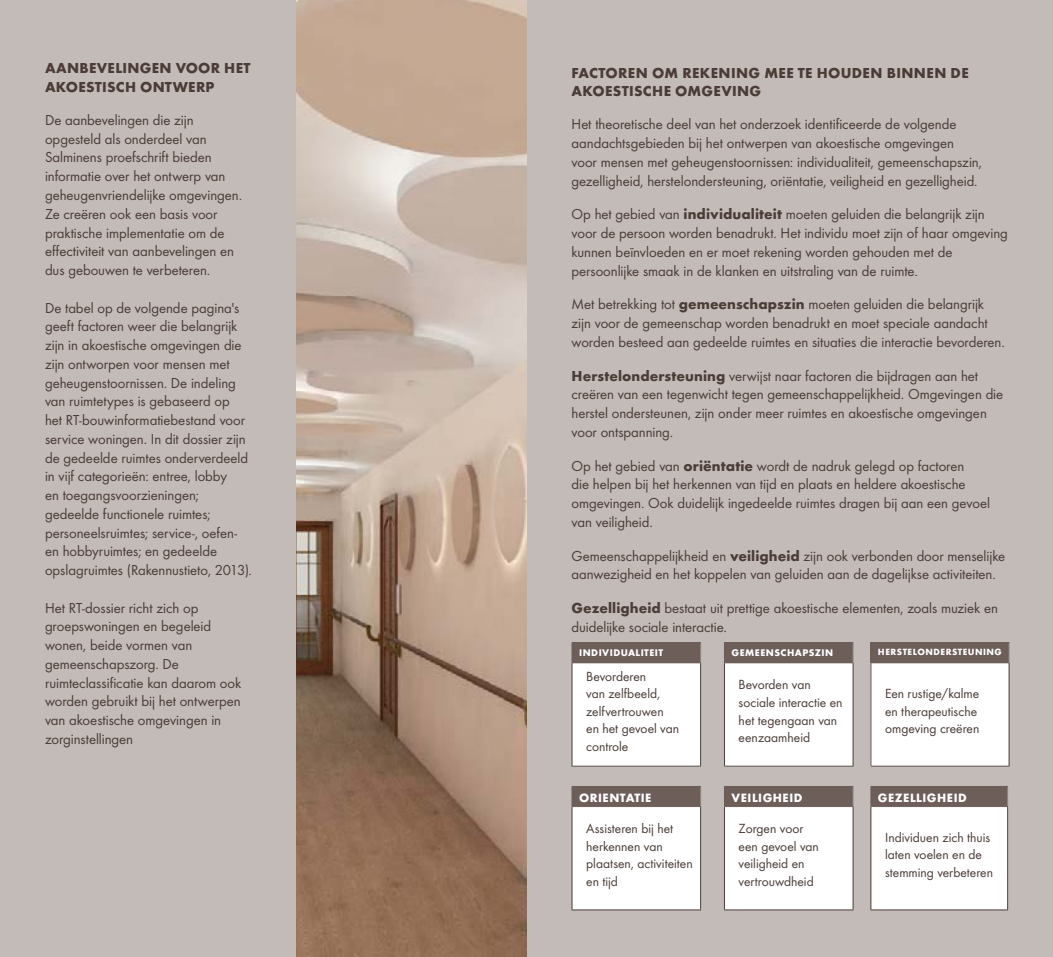
<style>
.page{position:relative;width:1053px;height:957px;background:#fff}
.page>*{position:absolute;margin:0;border:0;box-sizing:border-box;transform-origin:0 0}
.t1{font:15px/18.8px "Futura Boo";letter-spacing:-.005em;color:#4b3c37}
.t2{font:700 15px/18.8px "Futura";letter-spacing:.02em;color:#4b3c37}
.t3{font:13.75px/17.5px "Futura Boo";color:#4b3c37}
.t4{font:700 12.5px "Futura";letter-spacing:.04em;color:#fff}
.t5{font:700 10px "Futura";letter-spacing:.045em;color:#fff}
.t6{font:700 9.38px "Futura";letter-spacing:.05em;color:#fff}
.s1{font-family:"Futura";font-weight:700}
</style>
<div class="page">
<div style="left:0;top:0;width:404px;height:957px;background:#c2bbb8"></div>
<div style="left:526px;top:0;width:526px;height:957px;background:#c2bbb8"></div>
<img style="left:296px;top:0;width:230px;height:957px">
<div style="left:572px;top:643px;width:128px;height:20px;background:#6d5e5a"></div>
<div style="left:572px;top:663px;width:128px;height:103px;background:#fff"></div>
<svg style="left:700px;top:643px;width:1px;height:19px"></svg>
<hr style="left:571px;top:642px;width:130px;height:1px;background:#6d5e5a">
<svg style="left:571px;top:643px;width:1px;height:19px"></svg>
<hr style="left:571px;top:766px;width:130px;height:1px;background:#4b3c37">
<hr style="left:571px;top:662px;width:130px;height:1px;background:#6d5e5a">
<hr style="left:571px;top:663px;width:1px;height:103px;background:#4b3c37">
<hr style="left:700px;top:663px;width:1px;height:103px;background:#4b3c37">
<div style="left:724px;top:643px;width:129px;height:20px;background:#6d5e5a"></div>
<div style="left:724px;top:663px;width:129px;height:103px;background:#fff"></div>
<svg style="left:852px;top:643px;width:1px;height:19px"></svg>
<hr style="left:724px;top:642px;width:129px;height:1px;background:#6d5e5a">
<hr style="left:724px;top:766px;width:129px;height:1px;background:#4b3c37">
<hr style="left:724px;top:663px;width:1px;height:103px;background:#4b3c37">
<hr style="left:852px;top:663px;width:1px;height:103px;background:#4b3c37">
<div style="left:870px;top:643px;width:138px;height:20px;background:#6d5e5a"></div>
<div style="left:870px;top:663px;width:138px;height:103px;background:#fff"></div>
<svg style="left:1008px;top:643px;width:1px;height:19px"></svg>
<hr style="left:870px;top:642px;width:139px;height:1px;background:#6d5e5a">
<hr style="left:870px;top:766px;width:139px;height:1px;background:#4b3c37">
<hr style="left:870px;top:662px;width:139px;height:1px;background:#6d5e5a">
<hr style="left:870px;top:663px;width:1px;height:103px;background:#4b3c37">
<hr style="left:1008px;top:663px;width:1px;height:103px;background:#4b3c37">
<div style="left:572px;top:786px;width:128px;height:20px;background:#6d5e5a"></div>
<div style="left:572px;top:806px;width:128px;height:104px;background:#fff"></div>
<svg style="left:700px;top:787px;width:1px;height:19px"></svg>
<hr style="left:571px;top:786px;width:130px;height:1px;background:#6d5e5a">
<svg style="left:571px;top:787px;width:1px;height:19px"></svg>
<hr style="left:571px;top:909px;width:130px;height:1px;background:#4b3c37">
<hr style="left:571px;top:806px;width:130px;height:1px;background:#6d5e5a">
<hr style="left:571px;top:807px;width:1px;height:102px;background:#4b3c37">
<hr style="left:700px;top:807px;width:1px;height:102px;background:#4b3c37">
<div style="left:724px;top:786px;width:129px;height:20px;background:#6d5e5a"></div>
<div style="left:724px;top:806px;width:129px;height:104px;background:#fff"></div>
<svg style="left:852px;top:787px;width:1px;height:19px"></svg>
<hr style="left:724px;top:909px;width:129px;height:1px;background:#4b3c37">
<hr style="left:724px;top:806px;width:129px;height:1px;background:#6d5e5a">
<hr style="left:724px;top:807px;width:1px;height:102px;background:#4b3c37">
<hr style="left:852px;top:807px;width:1px;height:102px;background:#4b3c37">
<div style="left:870px;top:786px;width:137px;height:20px;background:#6d5e5a"></div>
<div style="left:870px;top:806px;width:137px;height:104px;background:#fff"></div>
<svg style="left:1007px;top:787px;width:1px;height:19px"></svg>
<svg style="left:870px;top:787px;width:1px;height:19px"></svg>
<hr style="left:870px;top:909px;width:137px;height:1px;background:#4b3c37">
<hr style="left:870px;top:806px;width:137px;height:1px;background:#6d5e5a">
<hr style="left:870px;top:807px;width:1px;height:102px;background:#4b3c37">
<hr style="left:1007px;top:807px;width:1px;height:102px;background:#4b3c37">
<p class="t2" style="left:45px;top:59px;width:207px">AANBEVELINGEN VOOR HET<br>AKOESTISCH ONTWERP</p>
<p class="t1" style="left:45px;top:111px;width:199px">De aanbevelingen die zijn opgesteld als onderdeel van<br>Salminens proefschrift bieden informatie over het ontwerp van geheugenvriendelijke omgevingen.<br>Ze creëren ook een basis voor praktische implementatie om de effectiviteit van aanbevelingen en dus gebouwen te verbeteren.</p>
<p class="t1" style="left:45px;top:298px;width:205px">De tabel op de volgende paginas' geeft factoren weer die belangrijk zijn in akoestische omgevingen die zijn ontworpen voor mensen met geheugenstoornissen. De indeling van ruimtetypes is gebaseerd op het RT-bouwinformatiebestand voor service woningen In. dit dossier zijn de gedeelde ruimtes onderverdeeld in vijf categorieën: entree, lobby<br>en toegangsvoorzieningen; gedeelde functionele ruimtes;</p>
<p class="t1" style="left:45px;top:542px;width:173px">en hobbyruimtes; en gedeelde</p>
<p class="t1" style="left:45px;top:523px;width:194px">personeelsruimtes; service-, oefen-</p>
<p class="t1" style="left:45px;top:561px;width:208px">opslagruimtes (Rakennustieto, 2013 .(</p>
<p class="t1" style="left:45px;top:598px;width:198px">Het RT-dossier richt zich op groepswoningen en begeleid wonen, beide vormen van gemeenschapszorg. De ruimteclassificatie kan daarom ook worden gebruikt bij het ontwerpen van akoestische omgevingen in zorginstellingen</p>
<p class="t2" style="left:571px;top:63px;width:398px">FACTOREN OM REKENING MEE TE HOUDEN BINNEN DE<br>AKOESTISCHE OMGEVING</p>
<p class="t1" style="left:571px;top:115px;width:412px">Het theoretische deel van het onderzoek identificeerde de volgende aandachtsgebieden bij het ontwerpen van akoestische omgevingen voor mensen met geheugenstoornissen: individualiteit, gemeenschapszin, gezelligheid, herstelondersteuning, oriëntatie, veiligheid en gezelligheid.</p>
<p class="t1" style="left:571px;top:205px;width:438px">Op het gebied van <span class="s1">individualiteit</span> moeten geluiden die belangrijk zijn voor de persoon worden benadrukt. Het individu moet zijn of haar omgeving kunnen beïnvloeden en er moet rekening worden gehouden met de persoonlijke smaak in de klanken en uitstraling van de ruimte.</p>
<p class="t1" style="left:571px;top:295px;width:434px">Met betrekking tot <span class="s1">gemeenschapszin</span> moeten geluiden die belangrijk zijn voor de gemeenschap worden benadrukt en moet speciale aandacht worden besteed aan gedeelde ruimtes en situaties die interactie bevorderen.</p>
<p class="t1" style="left:571px;top:366px;width:433px"><span class="s1">Herstelondersteuning</span> verwijst naar factoren die bijdragen aan het creëren van een tegenwicht tegen gemeenschappelijkheid. Omgevingen die herstel ondersteunen, zijn onder meer ruimtes en akoestische omgevingen voor ontspanning.</p>
<p class="t1" style="left:571px;top:456px;width:420px">Op het gebied van <span class="s1">oriëntatie</span> wordt de nadruk gelegd op factoren<br>die helpen bij het herkennen van tijd en plaats en heldere akoestische omgevingen. Ook duidelijk ingedeelde ruimtes dragen bij aan een gevoel van veiligheid.</p>
<p class="t1" style="left:571px;top:546px;width:435px">Gemeenschappelijkheid en <span class="s1">veiligheid</span> zijn ook verbonden door menselijke aanwezigheid en het koppelen van geluiden aan de dagelijkse activiteiten.</p>
<p class="t1" style="left:571px;top:599px;width:428px"><span class="s1">Gezelligheid</span> bestaat uit prettige akoestische elementen, zoals muziek en duidelijke sociale interactie.</p>
<p class="t5" style="left:579px;top:646px;width:86px">INDIVIDUALITEIT</p>
<p class="t3" style="left:586px;top:667px;width:94px">Bevorderen<br>van zelfbeeld, zelfvertrouwen en het gevoel van controle</p>
<p class="t4" style="left:579px;top:790px;width:74px">ORIENTATIE</p>
<p class="t3" style="left:586px;top:820px;width:108px">Assisteren bij het herkennen van plaatsen, activiteiten en tijd</p>
<p class="t5" style="left:731px;top:646px;width:103px">GEMEENSCHAPSZIN</p>
<p class="t3" style="left:738px;top:676px;width:105px">Bevorden van sociale interactie en het tegengaan van eenzaamheid</p>
<p class="t4" style="left:731px;top:790px;width:72px">VEILIGHEID</p>
<p class="t3" style="left:738px;top:820px;width:82px">Zorgen voor een gevoel van veiligheid en vertrouwdheid</p>
<p class="t6" style="left:877px;top:646px;width:125px">HERSTELONDERSTEUNING</p>
<p class="t3" style="left:885px;top:685px;width:96px">Een rustige/kalme en therapeutische omgeving creëren</p>
<p class="t4" style="left:877px;top:790px;width:90px">GEZELLIGHEID</p>
<p class="t3" style="left:885px;top:829px;width:109px">Individuen zich thuis laten voelen en de stemming verbeteren</p>
</div>
